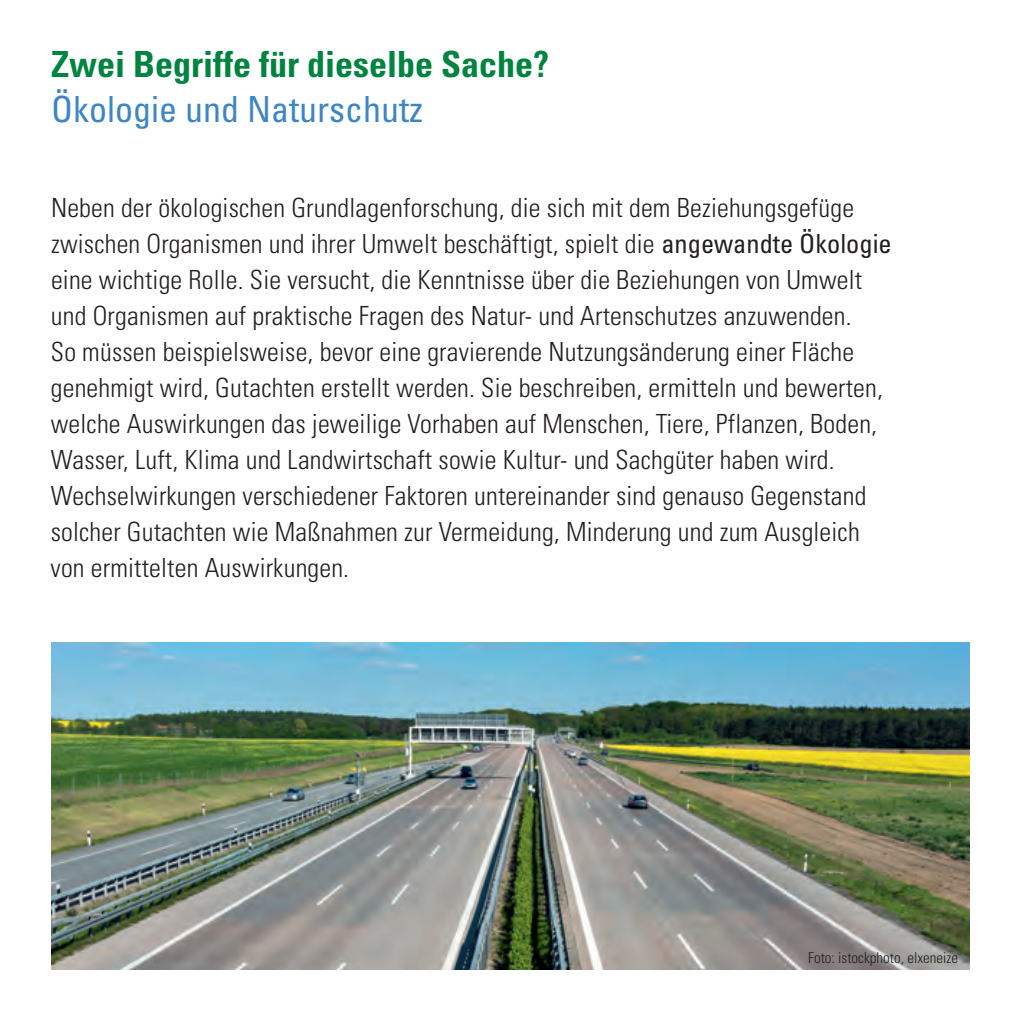
<style>
.page{position:relative;width:1021px;height:1021px;background:#fff}
.page>*{position:absolute;margin:0;border:0;box-sizing:border-box;transform-origin:0 0}
.t1{font:700 condensed 36px "Univers";color:#00843f}
.t2{font:condensed 36px "Univers";color:#3c86c7}
.t3{font:300 condensed 26.4px/36px "Univers";letter-spacing:.005em;color:#231f20}
.t4{font:300 condensed 15px "Univers";color:#231f20}
.s1{font-weight:400}
</style>
<div class="page">
<img style="left:51px;top:643px;width:918px;height:326px">
<h1 class="t1" style="left:51px;top:51px;width:499px">Zwei Begriffe für dieselbe Sache?</h1>
<h1 class="t2" style="left:51px;top:96px;width:373px">Ökologie und Naturschutz</h1>
<p class="t3" style="left:51px;top:192px;width:842px">Neben der ökologischen Grundlagenforschung, die sich mit dem Beziehungsgefüge zwischen Organismen und ihrer Umwelt beschäftigt, spielt die <span class="s1">angewandte Ökologie </span>eine wichtige Rolle. Sie versucht, die Kenntnisse über die Beziehungen von Umwelt und Organismen auf praktische Fragen des Natur- und Artenschutzes anzuwenden.<br>So müssen beispielsweise, bevor eine gravierende Nutzungsänderung einer Fläche genehmigt wird, Gutachten erstellt werden. Sie beschreiben, ermitteln und bewerten, welche Auswirkungen das jeweilige Vorhaben auf Menschen, Tiere, Pflanzen, Boden, Wasser, Luft, Klima und Land wirtschaft sowie Kultur- und Sachgüter haben wird.<br>Wechselwirkungen verschiedener Faktoren untereinander sind genauso Gegenstand solcher Gutachten wie Maßnahmen zur Vermeidung, Minderung und zum Ausgleich von ermittelten Auswirkungen.</p>
<p class="t4" style="left:808px;top:952px;width:151px">Foto: istockphoto, elxeneize</p>
</div>
